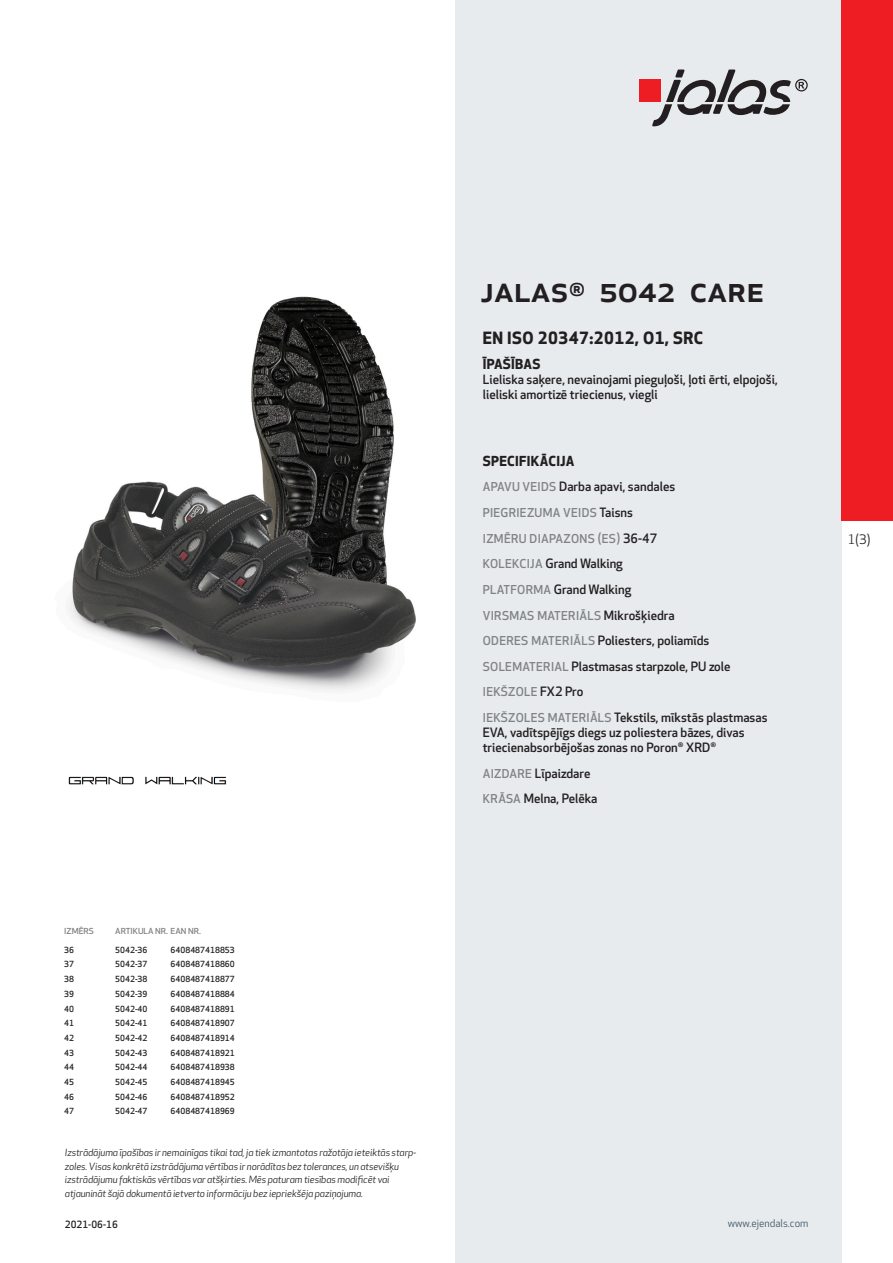
<style>
.page{position:relative;width:893px;height:1263px;background:#fff}
.page>*{position:absolute;margin:0;border:0;box-sizing:border-box;transform-origin:0 0}
.prodname{font:500 36px "Apex New";color:#231f20}
.Funktion_body{font:700 16.5px "Apex New";letter-spacing:.025em;color:#231f20}
.Funktion_body-2{font:700 13.5px "Apex New";letter-spacing:.025em;color:#231f20}
.t1{font:12.75px "Apex New";color:#231f20}
.Funktion_body-3{font:500 12.6px/15px "Apex New";color:#231f20}
.Funktion_body-4{font:500 12px "Apex New";letter-spacing:.025em;color:#808285}
.t2{font:10.5px "Apex New";color:#405968}
.t3{font:italic 9.75px/13.5px "Apex New";letter-spacing:-.01em;color:#231f20}
.t4{font:500 9.75px "Apex New";color:#231f20}
.ArticleTable_body{font:500 8.25px "Apex New";color:#231f20}
.ArticeTable_header{font:500 8.1px "Apex New";color:#808285;scale:1.06 1}
.s1{font-size:12px;color:#808285}
.s2{font-size:12.6px;color:#231f20}
</style>
<div class="page">
<div style="left:455px;top:0;width:387px;height:1263px;background:#e8ebee"></div>
<div style="left:639px;top:80px;width:22px;height:22px;background:#ee1d23"></div>
<svg style="left:652px;top:70px;width:156px;height:56px"></svg>
<div style="left:842px;top:0;width:51px;height:520px;background:#ee1d23"></div>
<img style="left:69px;top:297px;width:346px;height:394px">
<img style="left:68px;top:776px;width:159px;height:9px">
<p class="ArticeTable_header" style="left:64px;top:925px;width:30px">IZMĒRS</p>
<p class="ArticeTable_header" style="left:115px;top:925px;width:82px">ARTIKULA NR. EAN NR.</p>
<p class="ArticleTable_body" style="left:64px;top:944px;width:11px">36</p>
<p class="ArticleTable_body" style="left:115px;top:944px;width:34px">5042-36</p>
<p class="ArticleTable_body" style="left:171px;top:944px;width:66px">6408487418853</p>
<p class="ArticleTable_body" style="left:64px;top:959px;width:11px">37</p>
<p class="ArticleTable_body" style="left:115px;top:959px;width:34px">5042-37</p>
<p class="ArticleTable_body" style="left:171px;top:959px;width:66px">6408487418860</p>
<p class="ArticleTable_body" style="left:64px;top:973px;width:11px">38</p>
<p class="ArticleTable_body" style="left:115px;top:973px;width:34px">5042-38</p>
<p class="ArticleTable_body" style="left:171px;top:973px;width:66px">6408487418877</p>
<p class="ArticleTable_body" style="left:64px;top:988px;width:11px">39</p>
<p class="ArticleTable_body" style="left:115px;top:988px;width:34px">5042-39</p>
<p class="ArticleTable_body" style="left:171px;top:988px;width:66px">6408487418884</p>
<p class="ArticleTable_body" style="left:64px;top:1003px;width:11px">40</p>
<p class="ArticleTable_body" style="left:115px;top:1003px;width:34px">5042-40</p>
<p class="ArticleTable_body" style="left:171px;top:1003px;width:66px">6408487418891</p>
<p class="ArticleTable_body" style="left:64px;top:1018px;width:11px">41</p>
<p class="ArticleTable_body" style="left:115px;top:1018px;width:34px">5042-41</p>
<p class="ArticleTable_body" style="left:171px;top:1018px;width:66px">6408487418907</p>
<p class="ArticleTable_body" style="left:64px;top:1032px;width:11px">42</p>
<p class="ArticleTable_body" style="left:115px;top:1032px;width:34px">5042-42</p>
<p class="ArticleTable_body" style="left:171px;top:1032px;width:66px">6408487418914</p>
<p class="ArticleTable_body" style="left:64px;top:1047px;width:11px">43</p>
<p class="ArticleTable_body" style="left:115px;top:1047px;width:34px">5042-43</p>
<p class="ArticleTable_body" style="left:171px;top:1047px;width:66px">6408487418921</p>
<p class="ArticleTable_body" style="left:64px;top:1062px;width:11px">44</p>
<p class="ArticleTable_body" style="left:115px;top:1062px;width:34px">5042-44</p>
<p class="ArticleTable_body" style="left:171px;top:1062px;width:66px">6408487418938</p>
<p class="ArticleTable_body" style="left:64px;top:1076px;width:11px">45</p>
<p class="ArticleTable_body" style="left:115px;top:1076px;width:34px">5042-45</p>
<p class="ArticleTable_body" style="left:171px;top:1076px;width:66px">6408487418945</p>
<p class="ArticleTable_body" style="left:64px;top:1091px;width:11px">46</p>
<p class="ArticleTable_body" style="left:115px;top:1091px;width:34px">5042-46</p>
<p class="ArticleTable_body" style="left:171px;top:1091px;width:66px">6408487418952</p>
<p class="ArticleTable_body" style="left:64px;top:1106px;width:11px">47</p>
<p class="ArticleTable_body" style="left:115px;top:1106px;width:34px">5042-47</p>
<p class="ArticleTable_body" style="left:171px;top:1106px;width:66px">6408487418969</p>
<p class="t3" style="left:65px;top:1146px;width:353px">Izstrādājuma īpašības ir nemainīgas tikai tad, ja tiek izmantotas ražotāja ieteiktās starp&shy;zoles. Visas konkrētā izstrādājuma vērtības ir norādītas bez tolerances, un atsevišķu izstrādājumu faktiskās vērtības var atšķirties. Mēs paturam tiesības modificēt vai atjaunināt šajā dokumentā ietverto informāciju bez iepriekšēja paziņojuma.</p>
<p class="t4" style="left:65px;top:1218px;width:54px">2021-06-16</p>
<p class="prodname" style="left:480px;top:265px;width:285px">JALAS<sup>®</sup> 5042 CARE</p>
<p class="Funktion_body" style="left:483px;top:326px;width:222px">EN ISO 20347:2012, O1, SRC</p>
<p class="Funktion_body-2" style="left:483px;top:355px;width:59px">ĪPAŠĪBAS</p>
<p class="Funktion_body-3" style="left:483px;top:372px;width:296px">Lieliska saķere, nevainojami pieguļoši, ļoti ērti, elpojoši, lieliski amortizē triecienus, viegli</p>
<p class="Funktion_body-2" style="left:483px;top:451px;width:93px">SPECIFIKĀCIJA</p>
<p class="Funktion_body-3" style="left:483px;top:479px;width:194px"><span class="s1">APAVU VEIDS</span> Darba apavi, sandales</p>
<p class="Funktion_body-4" style="left:483px;top:505px;width:152px">PIEGRIEZUMA VEIDS <span class="s2">Taisns</span></p>
<p class="Funktion_body-4" style="left:483px;top:530px;width:176px">IZMĒRU DIAPAZONS (ES) <span class="s2">36-47</span></p>
<p class="Funktion_body-3" style="left:483px;top:556px;width:142px"><span class="s1">KOLEKCIJA</span> Grand Walking</p>
<p class="Funktion_body-3" style="left:483px;top:582px;width:150px"><span class="s1">PLATFORMA</span> Grand Walking</p>
<p class="Funktion_body-4" style="left:483px;top:607px;width:193px">VIRSMAS MATERIĀLS <span class="s2">Mikrošķiedra</span></p>
<p class="Funktion_body-3" style="left:483px;top:633px;width:228px"><span class="s1">ODERES MATERIĀLS</span> Poliesters, poliamīds</p>
<p class="Funktion_body-3" style="left:483px;top:658px;width:249px"><span class="s1">SOLEMATERIAL</span> Plastmasas starpzole, PU zole</p>
<p class="Funktion_body-4" style="left:483px;top:684px;width:102px">IEKŠZOLE <span class="s2">FX2 Pro</span></p>
<p class="Funktion_body-3" style="left:483px;top:710px;width:286px"><span class="s1">IEKŠZOLES MATERIĀLS</span> Tekstils, mīkstās plastmasas<br>EVA, vadītspējīgs diegs uz poliestera bāzes, divas triecienabsorbējošas zonas no Poron<sup>®</sup> XRD<sup>®</sup></p>
<p class="Funktion_body-3" style="left:483px;top:765px;width:109px"><span class="s1">AIZDARE</span> Līpaizdare</p>
<p class="Funktion_body-3" style="left:483px;top:791px;width:116px"><span class="s1">KRĀSA</span> Melna, Pelēka</p>
<p class="t1" style="left:848px;top:531px;width:24px">1(3)</p>
<p class="t2" style="left:728px;top:1217px;width:82px">www.ejendals.com</p>
</div>
